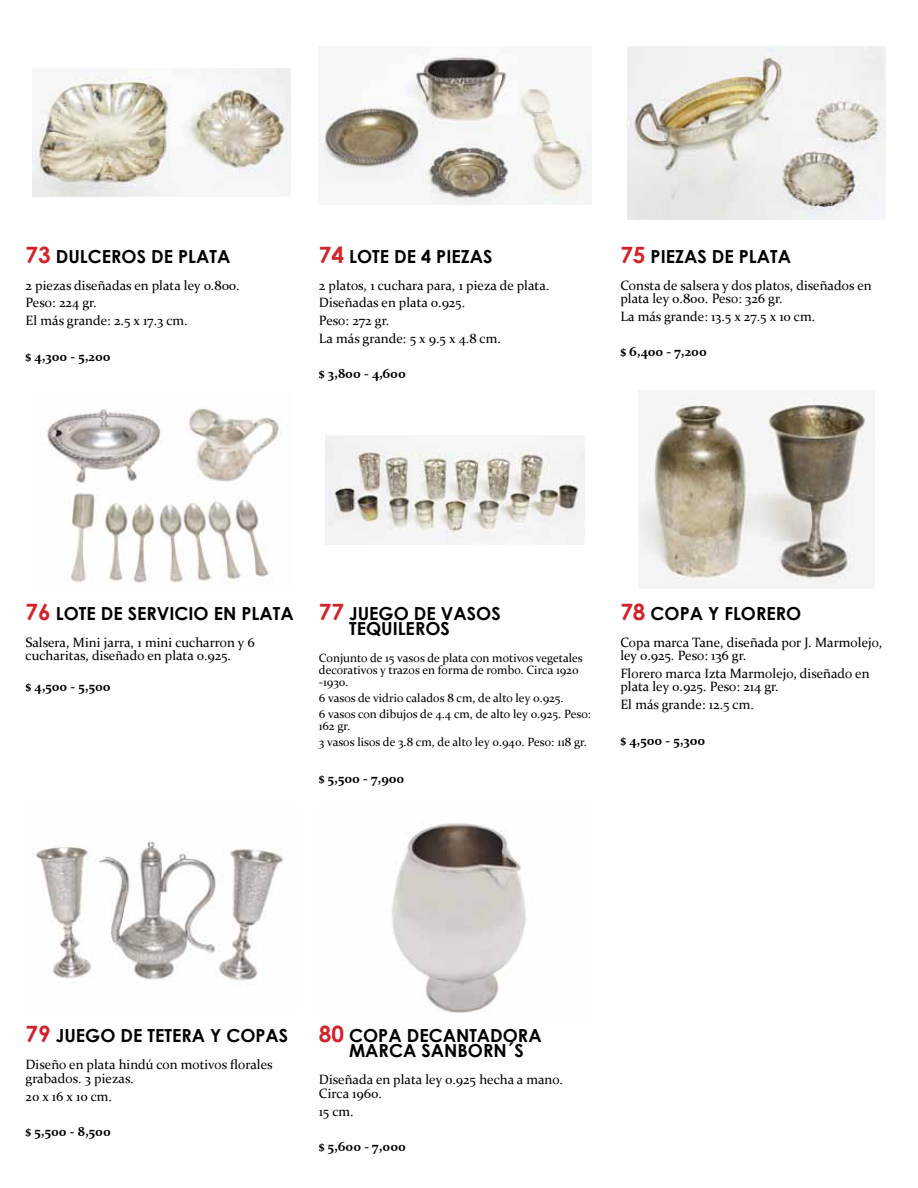
<style>
.page{position:relative;width:918px;height:1188px;background:#fff}
.page>*{position:absolute;margin:0;border:0;box-sizing:border-box;transform-origin:0 0}
.t1{font:700 18px/15px "Century Gothic";color:#000}
.t2{font:13.5px/13.5px "Constantia";color:#000}
.t3{font:700 13.5px "Constantia";color:#000}
.t4{font:12px/12px "Constantia";color:#000}
.s1{font-size:22.5px;color:#d2232a}
</style>
<div class="page">
<img style="left:33px;top:69px;width:257px;height:128px">
<img style="left:320px;top:54px;width:271px;height:150px">
<img style="left:627px;top:46px;width:259px;height:173px">
<img style="left:47px;top:408px;width:234px;height:175px">
<img style="left:325px;top:435px;width:260px;height:109px">
<img style="left:639px;top:398px;width:235px;height:191px">
<img style="left:35px;top:841px;width:249px;height:140px">
<img style="left:391px;top:823px;width:136px;height:190px">
<h1 class="t1" style="left:26px;top:248px;width:206px"><span class="s1">73</span> DULCE ROS DE PLATA</h1>
<p class="t2" style="left:26px;top:275px;width:216px;line-height:17.7px">2 piezas diseñadas en plata ley 0.800.<br>Peso: 224 gr.<br>El más grande: 2.5 x 17.3 cm.</p>
<p class="t3" style="left:26px;top:347px;width:87px">$ 4,300 - 5,200</p>
<h1 class="t1" style="left:319px;top:248px;width:174px"><span class="s1">74</span> LOTE DE 4 PIEZAS</h1>
<p class="t2" style="left:319px;top:275px;width:232px;line-height:17.7px">2 platos, 1 cuchara para, 1 pieza de plata.<br>Diseñadas en plata 0.925.<br>Peso: 272 gr.<br>La más grande: 5 x 9.5 x 4.8 cm.</p>
<p class="t3" style="left:319px;top:364px;width:89px">$ 3,800 - 4,600</p>
<h1 class="t1" style="left:620px;top:248px;width:172px"><span class="s1">75</span> PIEZAS DE PLATA</h1>
<p class="t2" style="left:620px;top:278px;width:253px">Consta de salsera y dos platos, diseñados en plata ley 0.800. Peso: 326 gr.</p>
<p class="t2" style="left:620px;top:309px;width:196px">La más grande: 13.5 x 27.5 x 10 cm.</p>
<p class="t3" style="left:620px;top:342px;width:88px">$ 6,400 - 7,200</p>
<h1 class="t1" style="left:26px;top:605px;width:270px"><span class="s1">76</span> LOTE DE SERVICIO EN PLATA</h1>
<p class="t2" style="left:26px;top:635px;width:231px">Salsera, Mini jarra, 1 mini cucharron y 6 cucharitas, diseñado en plata 0.925.</p>
<p class="t3" style="left:26px;top:678px;width:87px">$ 4,500 - 5,500</p>
<h1 class="t1" style="left:349px;top:605px;width:152px;text-indent:-30px"><span class="s1">77</span> JUEGO DE VASOS<br>TEQUILEROS</h1>
<p class="t4" style="left:319px;top:651px;width:265px">Conjunto de 15 vasos de plata con motivos vegetales decorativos y trazos en forma de rombo. Circa 1920 -1930.</p>
<p class="t4" style="left:319px;top:689px;width:274px;line-height:16.2px">6 vasos de vidrio calados 8 cm, de alto ley 0.925.<br>6 vasos con dibujos de 4.4 cm, de alto ley 0.925. Peso:</p>
<p class="t4" style="left:319px;top:717px;width:269px;line-height:16.2px">162 gr.<br>3 vasos lisos de 3.8 cm, de alto ley 0.940. Peso: 118 gr.</p>
<p class="t3" style="left:319px;top:769px;width:87px">$ 5,500 - 7,900</p>
<h1 class="t1" style="left:620px;top:605px;width:183px"><span class="s1">78</span> COPA Y FLORERO</h1>
<p class="t2" style="left:620px;top:635px;width:263px">Copa marca Tane, diseñada por J. Marmolejo, ley 0.925. Peso: 136 gr.</p>
<p class="t2" style="left:620px;top:666px;width:251px">Florero marca Izta Marmolejo, diseñado en plata ley 0.925. Peso: 214 gr.</p>
<p class="t2" style="left:620px;top:697px;width:135px">El más grande: 12.5 cm.</p>
<p class="t3" style="left:620px;top:731px;width:86px">$ 4,500 - 5,300</p>
<h1 class="t1" style="left:26px;top:1027px;width:263px"><span class="s1">79</span> JUEGO DE TETERA Y COPAS</h1>
<p class="t2" style="left:26px;top:1057px;width:249px">Diseño en plata hindú con motivos florales grabados. 3 piezas.</p>
<p class="t2" style="left:26px;top:1089px;width:88px">20 x 16 x 10 cm.</p>
<p class="t3" style="left:26px;top:1122px;width:87px">$ 5,500 - 8,500</p>
<h1 class="t1" style="left:349px;top:1027px;width:194px;text-indent:-30px"><span class="s1">80</span> COPA DECANTADORA<br>MARCA SANBORN´S</h1>
<p class="t2" style="left:319px;top:1072px;width:245px">Diseñada en plata ley 0.925 hecha a mano.<br>Circa 1960.</p>
<p class="t2" style="left:319px;top:1104px;width:36px">15 cm.</p>
<p class="t3" style="left:319px;top:1137px;width:89px">$ 5,600 - 7,000</p>
</div>
